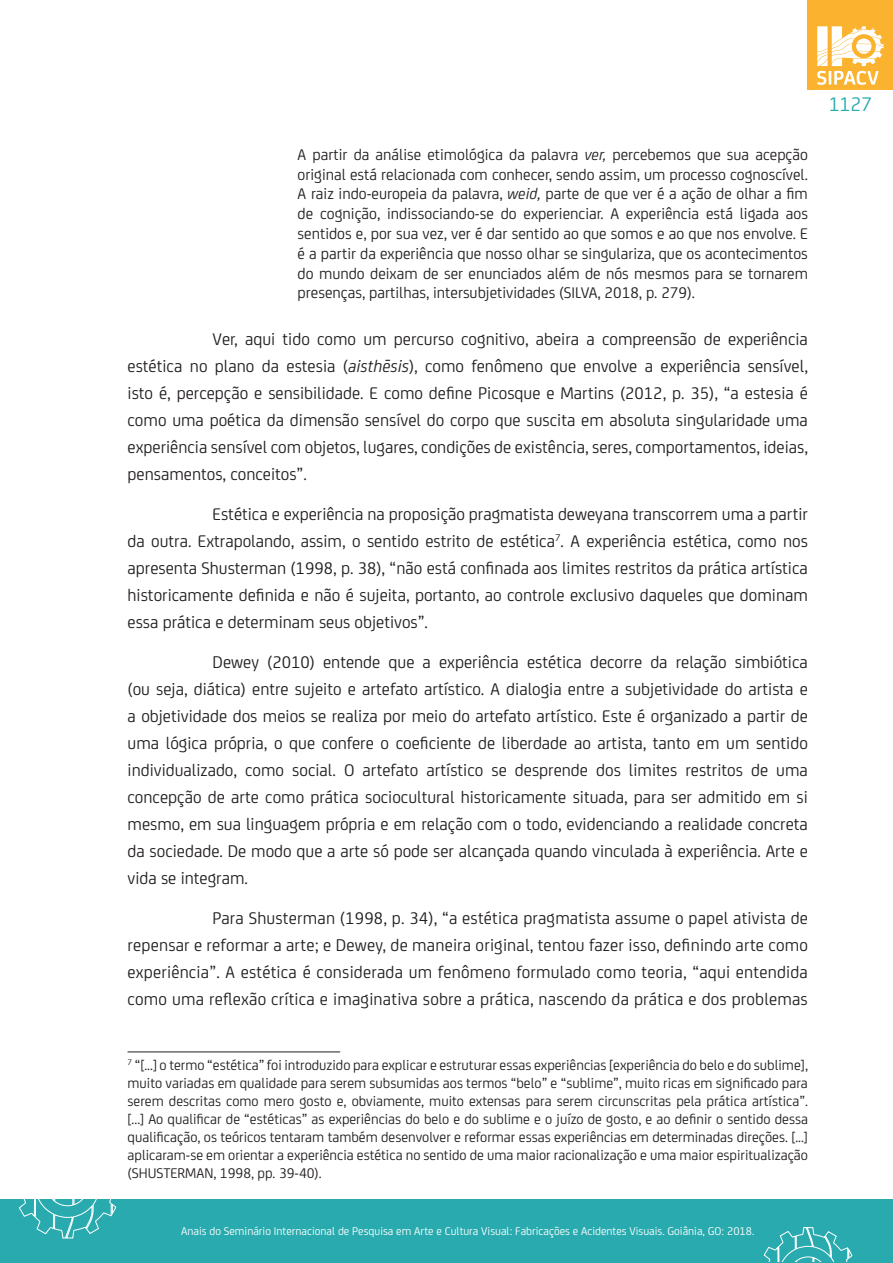
<style>
.page{position:relative;width:893px;height:1263px;background:#fff}
.page>*{position:absolute;margin:0;border:0;box-sizing:border-box;transform-origin:0 0}
.t1{font:21px "FS Joey";color:#28aaae}
.texto_corrido{font:18px/27px "FS Joey";color:#231f20;text-align:justify}
.citações{font:16.5px/19.8px "FS Joey";color:#231f20;text-align:justify}
.notas_de_rodapé{font:15px/18px "FS Joey";color:#231f20;text-align:justify}
.t2{font:12px "FS Joey";color:#fff}
.s1{font-style:italic}
</style>
<div class="page">
<div style="left:808px;top:0;width:85px;height:89px;background:#fbb22e"></div>
<svg style="left:817px;top:26px;width:67px;height:59px"></svg>
<div style="left:0;top:1199px;width:893px;height:64px;background:#28aaae"></div>
<svg style="left:18px;top:1199px;width:99px;height:40px"></svg>
<svg style="left:763px;top:1227px;width:90px;height:35px"></svg>
<hr style="left:128px;top:1051px;width:212px;height:1px;background:#231f20">
<p class="citações" style="left:298px;top:143px;width:512px">A partir da análise etimológica da palavra <span class="s1">ver,</span> percebemos que sua acepção original está relacionada com conhecer, sendo assim, um processo cognoscível.<br>A raiz indo-europeia da palavra, <span class="s1">weid,</span> parte de que ver é a ação de olhar a fim de cognição, indissociando-se do experienciar. A experiência está ligada aos sentidos e, por sua vez, ver é dar sentido ao que somos e ao que nos envolve. E é a partir da experiência que nosso olhar se singulariza, que os acontecimentos do mundo deixam de ser enunciados além de nós mesmos para se tornarem presenças, partilhas, intersubjetividades (SILVA, 2018, p. 279).</p>
<p class="texto_corrido" style="left:128px;top:325px;width:682px;text-indent:85px">Ver, aqui tido como um percurso cognitivo, abeira a compreensão de experiência estética no plano da estesia (<span class="s1">aisthēsis</span>), como fenômeno que envolve a experiência sensível, isto é, percepção e sensibilidade. E como define Picosque e Martins (2012, p. 35), “a estesia é como uma poética da dimensão sensível do corpo que suscita em absoluta singularidade uma experiência sensível com objetos, lugares, condições de existência, seres, comportamentos, ideias, pensamentos, conceitos”.</p>
<p class="texto_corrido" style="left:128px;top:499px;width:682px;text-indent:85px">Estética e experiência na proposição pragmatista deweyana transcorrem uma a partir da outra. Extrapolando, assim, o sentido estrito de estética<sup>7</sup>. A experiência estética, como nos apresenta Shusterman (1998, p. 38), “não está confinada aos limites restritos da prática artística historicamente definida e não é sujeita, portanto, ao controle exclusivo daqueles que dominam essa prática e determinam seus objetivos”.</p>
<p class="texto_corrido" style="left:128px;top:647px;width:682px;text-indent:85px">Dewey (2010) entende que a experiência estética decorre da relação simbiótica (ou seja, diática) entre sujeito e artefato artístico. A dialogia entre a subjetividade do artista e a objetividade dos meios se realiza por meio do artefato artístico. Este é organizado a partir de uma lógica própria, o que confere o coeficiente de liberdade ao artista, tanto em um sentido individualizado, como social. O artefato artístico se desprende dos limites restritos de uma concepção de arte como prática sociocultural historicamente situada, para ser admitido em si mesmo, em sua linguagem própria e em relação com o todo, evidenciando a realidade concreta da sociedade. De modo que a arte só pode ser alcançada quando vinculada à experiência. Arte e vida se integram.</p>
<p class="texto_corrido" style="left:128px;top:903px;width:682px;text-indent:85px">Para Shusterman (1998, p. 34), “a estética pragmatista assume o papel ativista de repensar e reformar a arte; e Dewey, de maneira original, tentou fazer isso, definindo arte como experiência”. A estética é considerada um fenômeno formulado como teoria, “aqui entendida como uma reflexão crítica e imaginativa sobre a prática, nascendo da prática e dos problemas</p>
<p class="notas_de_rodapé" style="left:128px;top:1055px;width:682px"><sup>7</sup> “[...] o termo “estética” foi introduzido para explicar e estruturar essas experiências [experiência do belo e do sublime], muito variadas em qualidade para serem subsumidas aos termos “belo” e “sublime”, muito ricas em significado para serem descritas como mero gosto e, obviamente, muito extensas para serem circunscritas pela prática artística”. [...] Ao qualificar de “estéticas” as experiências do belo e do sublime e o juízo de gosto, e ao definir o sentido dessa qualificação, os teóricos tentaram também desenvolver e reformar essas experiências em determinadas direções. [...] aplicaram-se em orientar a experiência estética no sentido de uma maior racionalização e uma maior espiritualização (SHUSTERMAN, 1998, pp. 39-40).</p>
<p class="t2" style="left:181px;top:1223px;width:575px">Anais do Seminário Internacional de Pesquisa em Arte e Cultura Visual: Fabricações e Acidentes Visuais. Goiânia, GO: 2018.</p>
<p class="t1" style="left:829px;top:90px;width:45px">1127</p>
</div>
